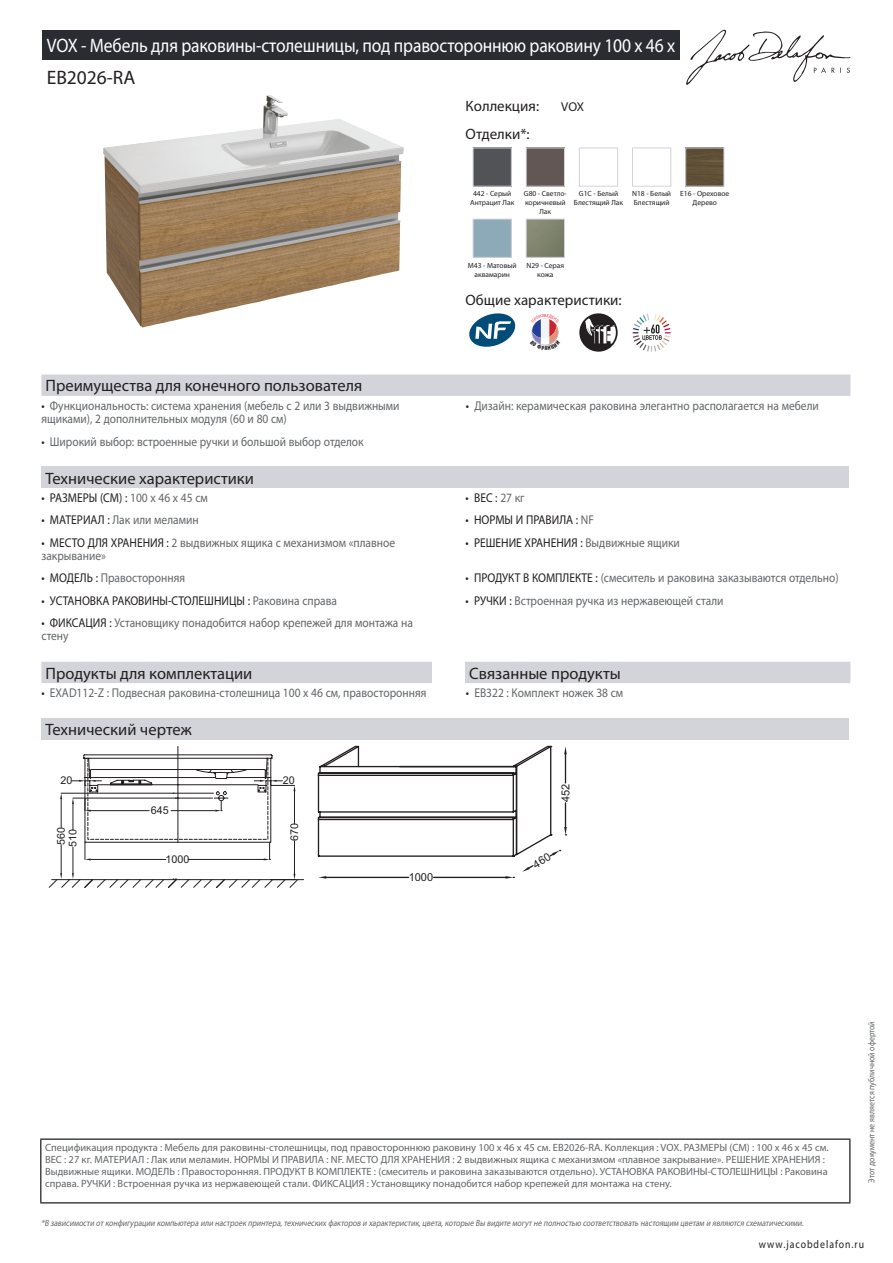
<style>
.page{position:relative;width:893px;height:1263px;background:#fff}
.page>*{position:absolute;margin:0;border:0;box-sizing:border-box;transform-origin:0 0}
.t1{font:19.5px "Myriad Pro";letter-spacing:-.01em;color:#fff;scale:.9 1}
.t2{font:19.5px "Myriad Pro";color:#231f20}
.t3{font:16.5px "Myriad Pro";color:#231f20}
.t4{font:15px "Myriad Pro";color:#231f20}
.t5{font:12.75px/13.5px "Myriad Pro";color:#626568;scale:.9 1}
.t6{font:12.75px "Myriad Pro";color:#231f20;scale:.9 1}
.t7{font:12.75px "Myriad Pro";color:#231f20}
.t8{font:11.25px "Myriad Pro";letter-spacing:.1em;color:#231f20;scale:.87 1}
.t9{font:11.1px "Arial";color:#231f20}
.t10{font:10.8px "Arial";color:#231f20}
.t11{font:10.5px/12px "Myriad Pro";color:#626568}
.t12{font:italic 9px "Myriad Pro";color:#626568;scale:.87 1}
.t13{font:9px "Myriad Pro";color:#626568;scale:.87 1}
.t14{font:7.5px/9px "Myriad Pro";color:#231f20;text-align:center}
.s1{color:#231f20}
.s2{color:#626568}
</style>
<div class="page">
<svg style="left:686px;top:30px;width:164px;height:55px"></svg>
<img style="left:103px;top:95px;width:301px;height:232px">
<img style="left:475px;top:150px;width:35px;height:35px">
<div style="left:473px;top:148px;width:39px;height:39px;border:1px solid #d3d4da"></div>
<img style="left:528px;top:150px;width:35px;height:35px">
<div style="left:526px;top:148px;width:39px;height:39px;border:1px solid #d3d4da"></div>
<div style="left:579px;top:148px;width:39px;height:39px;border:1px solid #d3d4da"></div>
<div style="left:632px;top:148px;width:39px;height:39px;border:1px solid #d3d4da"></div>
<img style="left:687px;top:150px;width:35px;height:35px">
<div style="left:685px;top:148px;width:39px;height:39px;border:1px solid #d3d4da"></div>
<div style="left:473px;top:219px;width:39px;height:39px;border:1px solid #d3d4da"></div>
<img style="left:528px;top:221px;width:35px;height:35px">
<div style="left:526px;top:219px;width:39px;height:39px;border:1px solid #d3d4da"></div>
<svg style="left:469px;top:313px;width:46px;height:34px"></svg>
<svg style="left:579px;top:313px;width:39px;height:39px"></svg>
<svg style="left:633px;top:314px;width:38px;height:38px"></svg>
<div style="left:41px;top:374px;width:809px;height:22px;background:#d3d4da"></div>
<div style="left:41px;top:467px;width:808px;height:21px;background:#d3d4da"></div>
<div style="left:41px;top:662px;width:809px;height:21px;background:#d3d4da"></div>
<div style="left:432px;top:662px;width:33px;height:21px;background:#fff"></div>
<div style="left:41px;top:718px;width:808px;height:21px;background:#d3d4da"></div>
<hr style="left:52px;top:879px;width:252px;height:1px;background:#231f20">
<svg style="left:49px;top:746px;width:249px;height:141px"></svg>
<div style="left:43px;top:30px;width:637px;height:30px;background:#2a2c32"></div>
<hr style="left:40px;top:1138px;width:810px;height:2px;background:#040503">
<hr style="left:40px;top:1140px;width:1px;height:62px;background:#040503">
<hr style="left:849px;top:1140px;width:1px;height:62px;background:#040503">
<hr style="left:40px;top:1202px;width:810px;height:1px;background:#040503">
<svg style="left:531px;top:318px;width:28px;height:28px"></svg>
<svg style="left:318px;top:746px;width:249px;height:133px"></svg>
<h1 class="t1" style="left:47px;top:33px;width:700px">VOX - Мебель для раковины-столешницы, под правостороннюю раковину 100 x 46 x</h1>
<h1 class="t2" style="left:47px;top:66px;width:90px">EB2026-RA</h1>
<p class="t4" style="left:466px;top:96px;width:75px">Коллекция:</p>
<p class="t7" style="left:561px;top:99px;width:24px">VOX</p>
<p class="t4" style="left:466px;top:125px;width:66px">Отделки*:</p>
<p class="t14" style="left:470px;top:189px;width:46px">442 - Серый<br>Антрацит Лак</p>
<p class="t14" style="left:524px;top:189px;width:45px">G80 - Светло&shy;коричневый<br>Лак</p>
<p class="t14" style="left:574px;top:189px;width:51px">G1C - Белый<br>Блестящий Лак</p>
<p class="t14" style="left:632px;top:189px;width:40px;text-align:left">N18 - Белый<br>Блестящий</p>
<p class="t14" style="left:680px;top:189px;width:51px">E16 - Ореховое<br>Дерево</p>
<p class="t14" style="left:468px;top:260px;width:50px">M43 - Матовый аквамарин</p>
<p class="t14" style="left:526px;top:260px;width:39px">N29 - Серая кожа</p>
<p class="t4" style="left:466px;top:291px;width:158px">Общие характеристики:</p>
<p class="t3" style="left:46px;top:376px;width:318px">Преимущества для конечного пользователя</p>
<p class="t5" style="left:41px;top:398px;width:399px"><span class="s1">•</span> Функциональность: система хранения (мебель с 2 или 3 выдвижными ящиками), 2 дополнительных модуля (60 и 80 см)</p>
<p class="t5" style="left:466px;top:398px;width:394px"><span class="s1">•</span> Дизайн: керамическая раковина элегантно располагается на мебели</p>
<p class="t5" style="left:41px;top:434px;width:360px"><span class="s1">•</span> Широкий выбор: встроенные ручки и большой выбор отделок</p>
<p class="t3" style="left:46px;top:468px;width:210px">Технические характеристики</p>
<p class="t6" style="left:41px;top:490px;width:186px">• РАЗМЕРЫ (СМ) : <span class="s2">100 x 46 x 45 см</span></p>
<p class="t6" style="left:466px;top:490px;width:67px">• ВЕС : <span class="s2">27 кг</span></p>
<p class="t5" style="left:41px;top:513px;width:176px"><span class="s1">• МАТЕРИАЛ :</span> Лак или меламин</p>
<p class="t6" style="left:466px;top:512px;width:144px">• НОРМЫ И ПРАВИЛА : <span class="s2">NF</span></p>
<p class="t5" style="left:41px;top:535px;width:395px"><span class="s1">• МЕСТО ДЛЯ ХРАНЕНИЯ :</span> 2 выдвижных ящика с механизмом «плавное закрывание»</p>
<p class="t6" style="left:466px;top:534px;width:240px">• РЕШЕНИЕ ХРАНЕНИЯ : <span class="s2">Выдвижные ящики</span></p>
<p class="t5" style="left:41px;top:571px;width:161px"><span class="s1">• МОДЕЛЬ :</span> Правосторонняя</p>
<p class="t5" style="left:466px;top:571px;width:416px"><span class="s1">• ПРОДУКТ В КОМПЛЕКТЕ :</span> (смеситель и раковина заказываются отдельно)</p>
<p class="t6" style="left:41px;top:592px;width:330px">• УСТАНОВКА РАКОВИНЫ-СТОЛЕШНИЦЫ : <span class="s2">Раковина справа</span></p>
<p class="t5" style="left:466px;top:593px;width:288px"><span class="s1">• РУЧКИ :</span> Встроенная ручка из нержавеющей стали</p>
<p class="t5" style="left:41px;top:616px;width:414px"><span class="s1">• ФИКСАЦИЯ :</span> Установщику понадобится набор крепежей для монтажа на стену</p>
<p class="t3" style="left:46px;top:663px;width:208px">Продукты для комплектации</p>
<p class="t3" style="left:469px;top:663px;width:153px">Связанные продукты</p>
<p class="t5" style="left:41px;top:686px;width:429px"><span class="s1">•</span> EXAD112-Z : Подвесная раковина-столешница 100 х 46 см, правосторонняя</p>
<p class="t5" style="left:466px;top:686px;width:176px"><span class="s1">•</span> EB322 : Комплект ножек 38 см</p>
<p class="t3" style="left:46px;top:719px;width:148px">Технический чертеж</p>
<p class="t10" style="left:60px;top:773px;width:13px">20</p>
<p class="t10" style="left:283px;top:773px;width:13px">20</p>
<p class="t10" style="left:54px;top:844px;width:19px;rotate:-90deg">560</p>
<p class="t10" style="left:66px;top:847px;width:19px;rotate:-90deg">510</p>
<p class="t10" style="left:151px;top:803px;width:19px">645</p>
<p class="t10" style="left:165px;top:852px;width:25px">1000</p>
<p class="t10" style="left:287px;top:841px;width:19px;rotate:-90deg">670</p>
<p class="t9" style="left:409px;top:870px;width:26px">1000</p>
<p class="t9" style="left:558px;top:802px;width:20px;rotate:-90deg">452</p>
<p class="t11" style="left:45px;top:1141px;width:785px">Спецификация продукта : Мебель для раковины-столешницы, под правостороннюю раковину 100 x 46 x 45 см. EB2026-RA. Коллекция : VOX. РАЗМЕРЫ (СМ) : 100 x 46 x 45 см.<br>ВЕС : 27 кг. МАТЕРИАЛ : Лак или меламин. НОРМЫ И ПРАВИЛА : NF. МЕСТО ДЛЯ ХРАНЕНИЯ : 2 выдвижных ящика с механизмом «плавное закрывание». РЕШЕНИЕ ХРАНЕНИЯ :<br>Выдвижные ящики. МОДЕЛЬ : Правосторонняя. ПРОДУКТ В КОМПЛЕКТЕ : (смеситель и раковина заказываются отдельно). УСТАНОВКА РАКОВИНЫ-СТОЛЕШНИЦЫ : Раковина справа. РУЧКИ : Встроенная ручка из нержавеющей стали. ФИКСАЦИЯ : Установщику понадобится набор крепежей для монтажа на стену.</p>
<p class="t12" style="left:41px;top:1217px;width:880px">*В зависимости отконфигурации компьютера или настроек принтера,технических факторов и характеристик,цвета,которые Вы видите могутне полностью соответствовать настоящим цветам и являются схематическими.</p>
<p class="t13" style="left:866px;top:1183px;width:187px;rotate:-90deg">Этот документ не является публичной офертой</p>
<p class="t8" style="left:759px;top:1237px;width:122px">www.jacobdelafon.ru</p>
</div>
